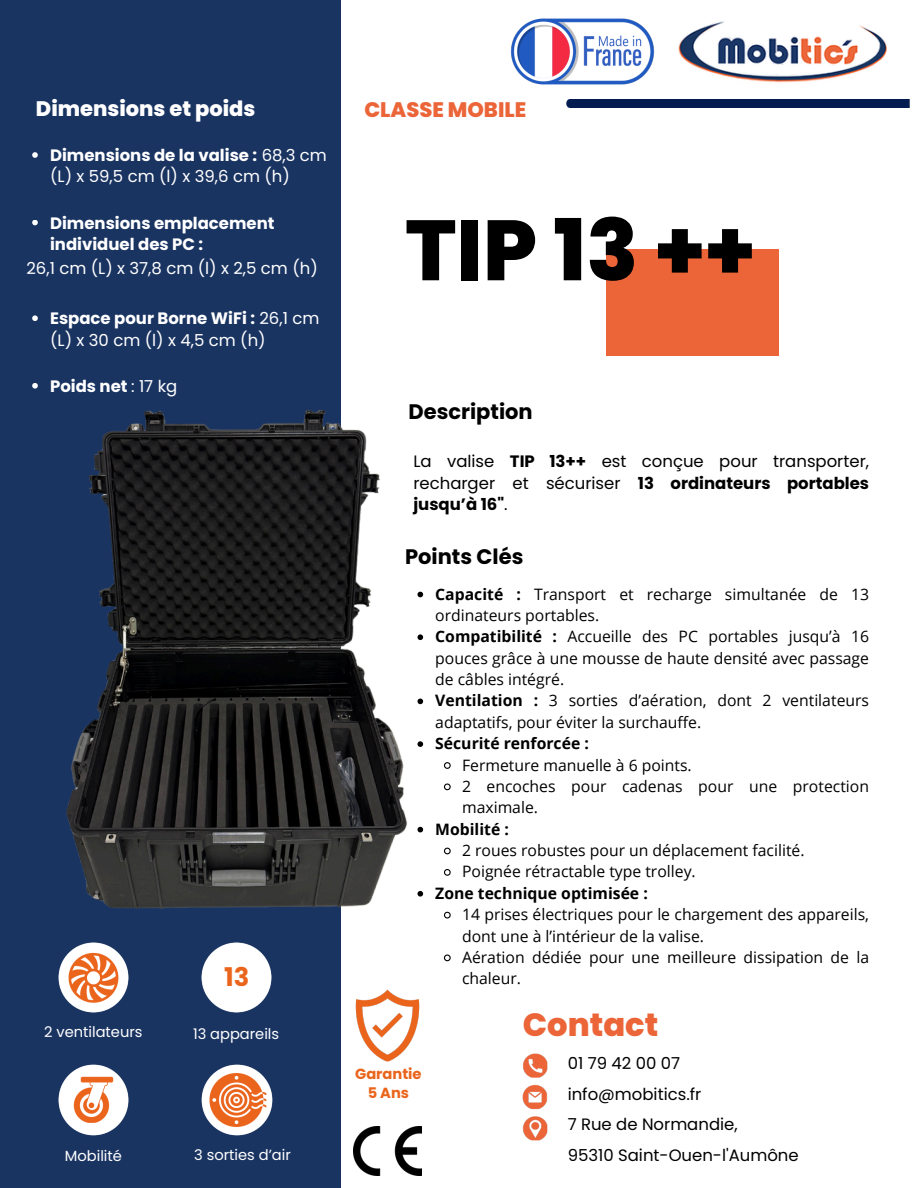
<style>
.page{position:relative;width:918px;height:1188px;background:#fff}
.page>*{position:absolute;margin:0;border:0;box-sizing:border-box;transform-origin:0 0}
.t1{font:800 85.35px "Poppins";color:#000}
.t2{font:800 32.25px "Poppins";color:#ec6538}
.t3{font:700 25.8px "Poppins";color:#ea641c}
.t4{font:700 21px "Poppins";color:#000}
.t5{font:800 21px "Poppins";color:#fff}
.t6{font:800 21px "Poppins";color:#ec6538}
.t7{font:16.5px/30.3px "Poppins";color:#000}
.t8{font:16.5px/21.3px "Poppins";color:#fff}
.t9{font:700 16.5px/21.3px "Poppins";color:#fff}
.t10{font:15.75px/21.3px "Open Sans";color:#000}
.t11{font:700 15.75px "Open Sans";color:#000}
.t12{font:14.7px "Poppins";color:#fff}
.t13{font:700 14.7px/19.2px "Poppins";color:#ea641c;text-align:center}
.s1{font-weight:700}
.s2{font-weight:400}
</style>
<div class="page">
<div style="left:0;top:0;width:341px;height:1188px;background:#1a3462"></div>
<img style="left:522px;top:1053px;width:26px;height:88px">
<div style="left:566px;top:100px;width:344px;height:8px;background:#021c51"></div>
<div style="left:607px;top:249px;width:172px;height:107px;background:#ec6538"></div>
<img style="left:678px;top:21px;width:209px;height:62px">
<img style="left:354px;top:1127px;width:67px;height:48px">
<img style="left:58px;top:942px;width:71px;height:71px">
<img style="left:58px;top:1064px;width:71px;height:72px">
<img style="left:201px;top:942px;width:71px;height:71px">
<img style="left:201px;top:1064px;width:72px;height:72px">
<img style="left:355px;top:989px;width:65px;height:73px">
<img style="left:510px;top:18px;width:145px;height:67px">
<img style="left:66px;top:410px;width:342px;height:499px">
<svg style="left:32px;top:152px;width:6px;height:6px"></svg>
<svg style="left:32px;top:220px;width:6px;height:5px"></svg>
<svg style="left:32px;top:315px;width:6px;height:6px"></svg>
<svg style="left:32px;top:383px;width:6px;height:6px"></svg>
<svg style="left:418px;top:592px;width:5px;height:5px"></svg>
<svg style="left:418px;top:634px;width:5px;height:6px"></svg>
<svg style="left:418px;top:699px;width:5px;height:5px"></svg>
<svg style="left:418px;top:741px;width:5px;height:6px"></svg>
<svg style="left:443px;top:762px;width:8px;height:7px"></svg>
<svg style="left:444px;top:783px;width:7px;height:8px"></svg>
<svg style="left:418px;top:827px;width:5px;height:5px"></svg>
<svg style="left:444px;top:847px;width:7px;height:8px"></svg>
<svg style="left:443px;top:869px;width:8px;height:7px"></svg>
<svg style="left:418px;top:891px;width:5px;height:6px"></svg>
<svg style="left:444px;top:911px;width:7px;height:8px"></svg>
<svg style="left:444px;top:954px;width:7px;height:8px"></svg>
<p class="t5" style="left:36px;top:94px;width:221px">Dimensions et poids</p>
<p class="t6" style="left:364px;top:95px;width:163px">CLASSE MOBILE</p>
<h6 class="t8" style="left:50px;top:144px;width:278px"><span class="s1">Dimensions de la valise :</span> 68,3 cm (L) x 59,5 cm (l) x 39,6 cm (h)</h6>
<p class="t9" style="left:50px;top:213px;width:226px">Dimensions emplacement individuel des PC :</p>
<p class="t8" style="left:26px;top:258px;width:293px">26,1 cm (L) x 37,8 cm (l) x 2,5 cm (h)</p>
<p class="t8" style="left:50px;top:308px;width:271px"><span class="s1">Espace pour Borne WiFi :</span> 26,1 cm (L) x 30 cm (l) x 4,5 cm (h)</p>
<p class="t9" style="left:50px;top:375px;width:129px">Poids net <span class="s2">: 17 kg</span></p>
<p class="t3" style="left:224px;top:959px;width:27px">13</p>
<h6 class="t12" style="left:44px;top:1022px;width:100px">2 ventilateurs</h6>
<h5 class="t12" style="left:193px;top:1023px;width:88px">13 appareils</h5>
<h4 class="t12" style="left:65px;top:1146px;width:59px">Mobilité</h4>
<h6 class="t12" style="left:194px;top:1144px;width:98px">3 sorties d’air</h6>
<p class="t1" style="left:405px;top:191px;width:352px">TIP 13 ++</p>
<p class="t4" style="left:409px;top:397px;width:126px">Description</p>
<p class="t7" style="left:413px;top:451px;width:457px;line-height:21.3px;text-align:justify">La valise <span class="s1">TIP 13++</span> est conçue pour transporter, recharger et sécuriser <span class="s1">13 ordinateurs portables jusqu’à 16"</span>.</p>
<p class="t4" style="left:405px;top:542px;width:120px">Points Clés</p>
<h3 class="t10" style="left:435px;top:583px;width:435px"><span class="s1">Capacité :</span> Transport et recharge simultanée de 13 ordinateurs portables.</h3>
<p class="t10" style="left:435px;top:626px;width:435px;text-align:justify"><span class="s1">Compatibilité :</span> Accueille des PC portables jusqu’à 16 pouces grâce à une mousse de haute densité avec passage de câbles intégré.</p>
<h1 class="t10" style="left:435px;top:690px;width:435px"><span class="s1">Ventilation :</span> 3 sorties d’aération, dont 2 ventilateurs adaptatifs, pour éviter la surchauffe.</h1>
<h4 class="t11" style="left:435px;top:732px;width:155px">Sécurité renforcée :</h4>
<p class="t10" style="left:462px;top:754px;width:231px">Fermeture manuelle à 6 points.</p>
<h6 class="t10" style="left:462px;top:775px;width:408px">2 encoches pour cadenas pour une protection maximale.</h6>
<h4 class="t11" style="left:435px;top:818px;width:75px">Mobilité :</h4>
<p class="t10" style="left:462px;top:839px;width:344px">2 roues robustes pour un déplacement facilité.</p>
<p class="t10" style="left:462px;top:861px;width:235px">Poignée rétractable type trolley.</p>
<p class="t11" style="left:435px;top:882px;width:214px">Zone technique optimisée :</p>
<p class="t10" style="left:462px;top:903px;width:408px">14 prises électriques pour le chargement des appareils, dont une à l’intérieur de la valise.</p>
<p class="t10" style="left:462px;top:946px;width:409px">Aération dédiée pour une meilleure dissipation de la chaleur.</p>
<h6 class="t13" style="left:355px;top:1065px;width:68px">Garantie<br>5 Ans</h6>
<p class="t2" style="left:523px;top:1002px;width:137px">Contact</p>
<p class="t7" style="left:568px;top:1049px;width:233px">01 79 42 00 07 info@mobitics.fr<br>7 Rue de Normandie,<br>95310 Saint-Ouen-l'Aumône</p>
</div>
